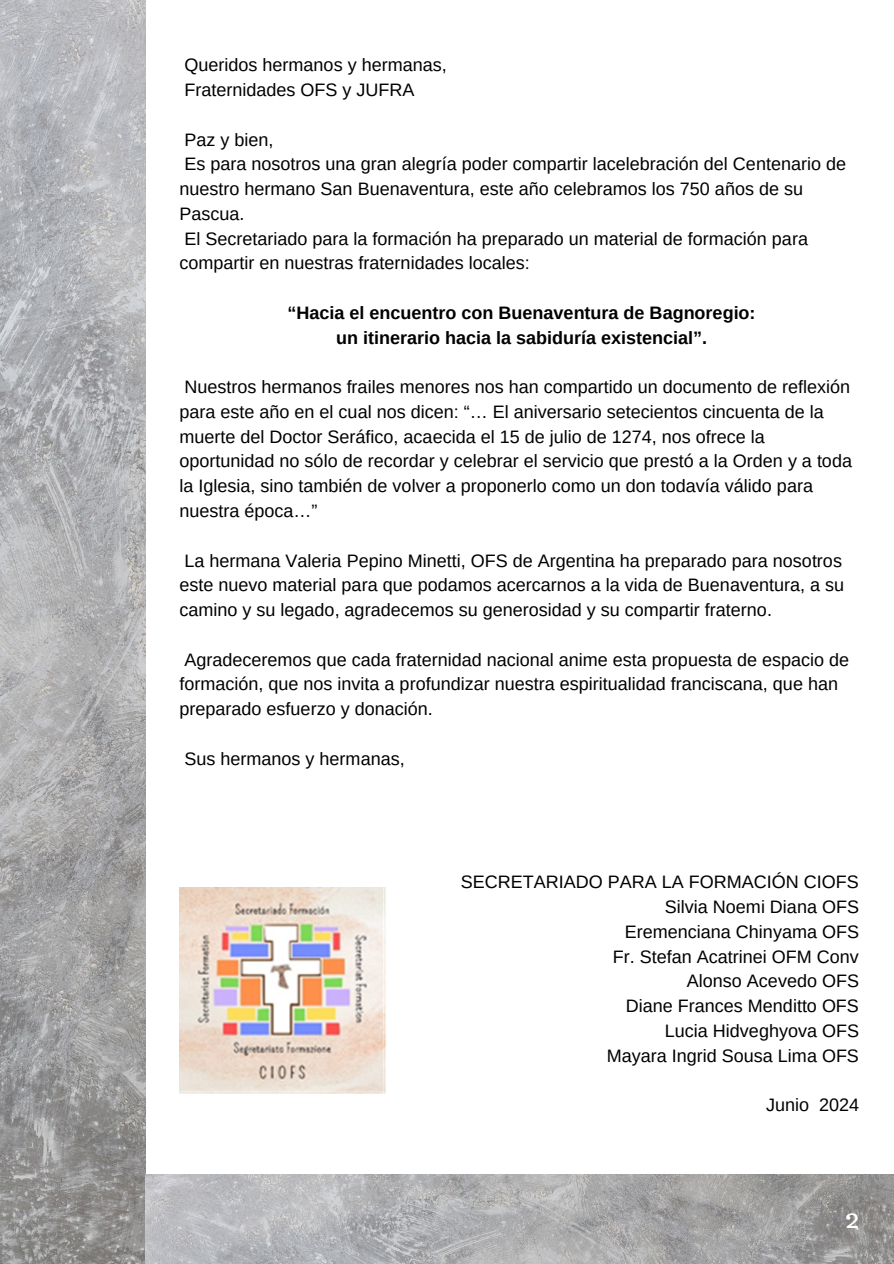
<style>
.page{position:relative;width:894px;height:1264px;background:#fff}
.page>*{position:absolute;margin:0;border:0;box-sizing:border-box;transform-origin:0 0}
.t1{font:27px "Trocchi";color:#fff}
.t2{font:18px/24.8px "Arimo";color:#000}
.t3{font:700 18px/24.8px "Arimo";color:#000;text-align:center}
</style>
<div class="page">
<img style="left:0;top:0;width:145px;height:1263px">
<img style="left:145px;top:1174px;width:748px;height:89px">
<img style="left:179px;top:887px;width:207px;height:207px">
<p class="t2" style="left:184px;top:53px;width:264px">Queridos hermanos y hermanas,</p>
<p class="t2" style="left:184px;top:77px;width:231px">Fraternidades OFS y JUFRA</p>
<p class="t2" style="left:184px;top:127px;width:663px">Paz y bien,<br>Es para nosotros una gran alegría poder compartir lacelebración del Centenario de</p>
<p class="t2" style="left:179px;top:176px;width:629px">nuestro hermano San Buenaventura, este año celebramos los 750 años de su<br>Pascua.<br>El Secretariado para la formación ha preparado un material de formación para</p>
<p class="t2" style="left:179px;top:251px;width:351px">compartir en nuestras fraternidades locales:</p>
<h1 class="t3" style="left:287px;top:300px;width:469px">“Hacia el encuentro con Buenaventura de Bagnoregio: un itinerario hacia la sabiduría existencial”.</h1>
<p class="t2" style="left:179px;top:374px;width:673px">Nuestros hermanos frailes menores nos han compartido un documento de reflexión para este año en el cual nos dicen: “… El aniversario setecientos cincuenta de la muerte del Doctor Seráfico, acaecida el 15 de julio de 1274, nos ofrece la oportunidad no sólo de recordar y celebrar el servicio que prestó a la Orden y a toda la Iglesia, sino también de volver a proponerlo como un don todavía válido para nuestra época…”</p>
<p class="t2" style="left:179px;top:548px;width:666px;text-align:justify">La hermana Valeria Pepino Minetti, OFS de Argentina ha preparado para nosotros este nuevo material para que podamos acercarnos a la vida de Buenaventura, a su camino y su legado, agradecemos su generosidad y su compartir fraterno.</p>
<p class="t2" style="left:179px;top:647px;width:671px">Agradeceremos que cada fraternidad nacional anime esta propuesta de espacio de formación, que nos invita a profundizar nuestra espiritualidad franciscana, que han preparado esfuerzo y donación.</p>
<p class="t2" style="left:184px;top:746px;width:221px">Sus hermanos y hermanas,</p>
<p class="t2" style="left:460px;top:869px;width:399px">SECRETARIADO PARA LA FORMACIÓN CIOFS</p>
<p class="t2" style="left:664px;top:894px;width:195px">Silvia Noemi Diana OFS</p>
<p class="t2" style="left:624px;top:919px;width:235px">Eremenciana Chinyama OFS</p>
<p class="t2" style="left:612px;top:944px;width:247px">Fr. Stefan Acatrinei OFM Conv</p>
<p class="t2" style="left:686px;top:968px;width:173px">Alonso Acevedo OFS</p>
<p class="t2" style="left:625px;top:993px;width:234px">Diane Frances Menditto OFS</p>
<p class="t2" style="left:664px;top:1018px;width:195px">Lucia Hidveghyova OFS</p>
<p class="t2" style="left:606px;top:1043px;width:253px">Mayara Ingrid Sousa Lima OFS</p>
<p class="t2" style="left:765px;top:1092px;width:95px">Junio 2024</p>
<p class="t1" style="left:844px;top:1200px;width:15px">2</p>
</div>
